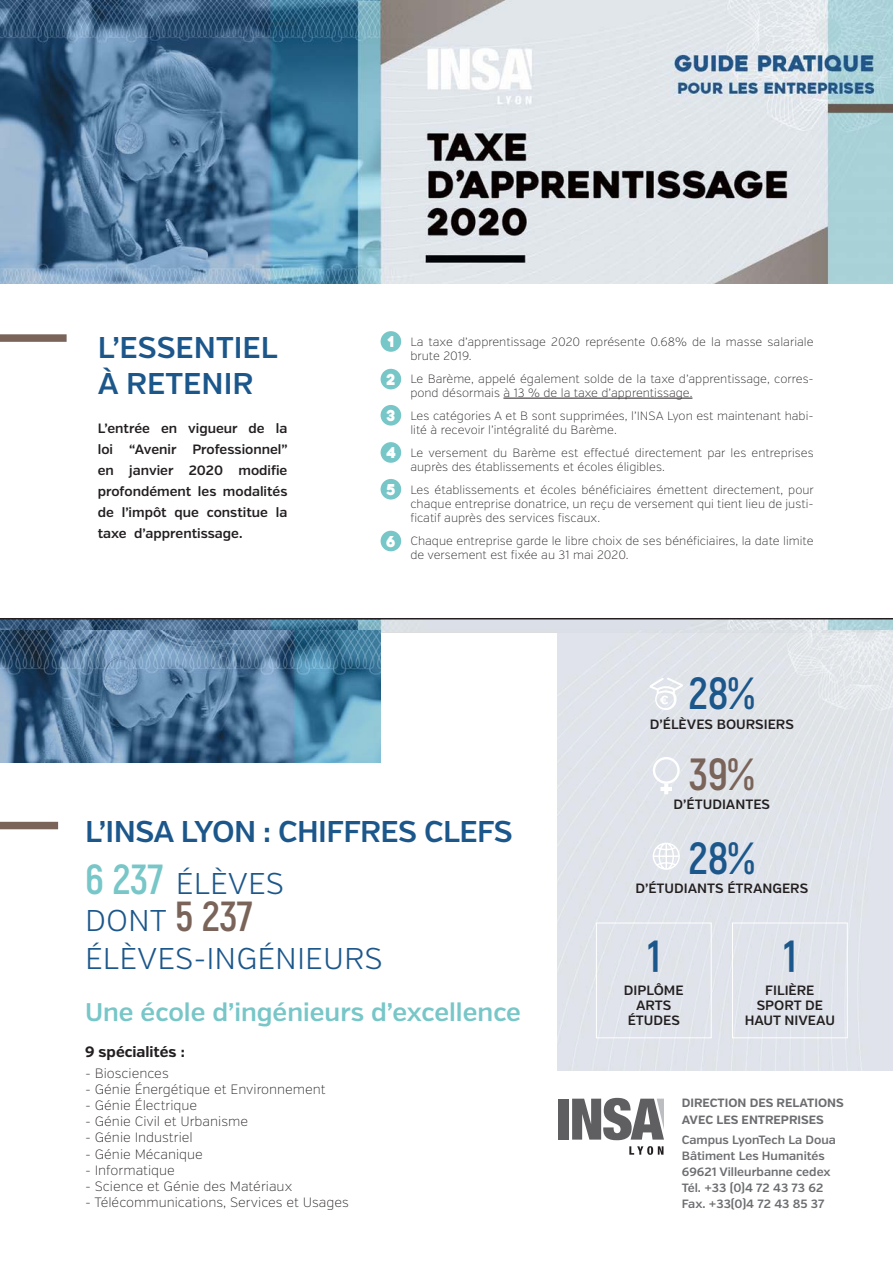
<style>
.page{position:relative;width:893px;height:1263px;background:#fff}
.page>*{position:absolute;margin:0;border:0;box-sizing:border-box;transform-origin:0 0}
.t1{font:700 45px "Akrobat";color:#1c578b}
.t2{font:700 45px "Akrobat";color:#7a6459}
.t3{font:300 30px/37.5px "Verb";color:#1c578b}
.t4{font:600 30px "Verb";letter-spacing:-.02em;color:#1c578b}
.t5{font:600 30px "Verb";color:#1c578b}
.t6{font:600 25.5px "Verb";color:#77c6c8}
.t7{font:700 15px "Verb";color:#231f20}
.t8{font:15px "Heavitas";color:#fff}
.t9{font:600 13.5px/21px "Verb";color:#231f20;text-align:justify}
.t10{font:200 13.5px "Verb";color:#231f20}
.t11{font:200 12px/14.2px "Verb";color:#231f20}
.t12{font:600 12px/16px "Verb";color:#6c6d70}
.t13{font:700 12px/16px "Verb";color:#6c6d70}
.s1{font-family:"Akrobat";font-weight:700;font-size:42px;color:#77c6c8}
.s2{font-family:"Akrobat";font-weight:700;font-size:42px;color:#7a6459}
</style>
<div class="page">
<hr style="left:0;top:631px;width:893px;height:1px;background:#231f20">
<img style="left:0;top:0;width:893px;height:284px">
<img style="left:0;top:619px;width:893px;height:12px">
<hr style="left:503px;top:398px;width:189px;height:1px;background:#231f20">
<div style="left:381px;top:331px;width:20px;height:21px;background:#77c6c8;border-radius:50%"></div>
<div style="left:381px;top:369px;width:20px;height:20px;background:#77c6c8;border-radius:50%"></div>
<div style="left:381px;top:405px;width:20px;height:21px;background:#77c6c8;border-radius:50%"></div>
<div style="left:381px;top:442px;width:20px;height:21px;background:#77c6c8;border-radius:50%"></div>
<div style="left:381px;top:531px;width:20px;height:20px;background:#77c6c8;border-radius:50%"></div>
<div style="left:381px;top:479px;width:20px;height:20px;background:#77c6c8;border-radius:50%"></div>
<div style="left:0;top:334px;width:67px;height:8px;background:#7a6459"></div>
<div style="left:557px;top:630px;width:336px;height:440px;background:#e0e3ea"></div>
<img style="left:0;top:630px;width:381px;height:133px">
<div style="left:732px;top:923px;width:116px;height:115px;border:1px solid #fff"></div>
<div style="left:596px;top:923px;width:116px;height:115px;border:1px solid #fff"></div>
<svg style="left:649px;top:677px;width:34px;height:33px"></svg>
<div style="left:653px;top:757px;width:27px;height:27px;border:2px solid #fff;border-radius:50%"></div>
<hr style="left:664px;top:784px;width:4px;height:10px;background:#fff">
<hr style="left:660px;top:787px;width:12px;height:4px;background:#fff">
<svg style="left:653px;top:843px;width:27px;height:27px"></svg>
<div style="left:0;top:822px;width:58px;height:7px;background:#7a6459"></div>
<svg style="left:629px;top:1146px;width:34px;height:9px"></svg>
<div style="left:558px;top:1099px;width:11px;height:40px;background:#5f5f62"></div>
<svg style="left:572px;top:1098px;width:92px;height:42px"></svg>
<hr style="left:0;top:618px;width:893px;height:1px;background:#231f20">
<p class="t5" style="left:98px;top:329px;width:182px">L’ESSENTIEL</p>
<p class="t5" style="left:98px;top:365px;width:157px">À RETENIR</p>
<p class="t9" style="left:98px;top:418px;width:191px">L’entrée en vigueur de la loi “Avenir Professionnel” en janvier 2020 modifie profondément les modalités de l’impôt que constitue la taxe d’apprentissage.</p>
<p class="t8" style="left:388px;top:332px;width:8px">1</p>
<p class="t8" style="left:386px;top:370px;width:11px">2</p>
<p class="t8" style="left:387px;top:406px;width:10px">3</p>
<p class="t8" style="left:386px;top:443px;width:12px">4</p>
<p class="t8" style="left:386px;top:480px;width:11px">5</p>
<p class="t8" style="left:386px;top:532px;width:11px">6</p>
<p class="t11" style="left:410px;top:335px;width:405px">La taxe d’apprentissage 2020 représente 0.68% de la masse salariale brute 2019.</p>
<p class="t11" style="left:410px;top:371px;width:405px">Le Barème, appelé également solde de la taxe d’apprentissage, corres&shy;pond désormais à 13 % de la taxe d’apprentissage.</p>
<p class="t11" style="left:410px;top:408px;width:405px">Les catégories A et B sont supprimées, l’INSA Lyon est maintenant habi&shy;lité à recevoir l’intégralité du Barème.</p>
<p class="t11" style="left:410px;top:445px;width:405px">Le versement du Barème est effectué directement par les entreprises auprès des établissements et écoles éligibles.</p>
<p class="t11" style="left:410px;top:482px;width:405px;text-align:justify">Les établissements et écoles bénéficiaires émettent directement, pour chaque entreprise donatrice, un reçu de versement qui tient lieu de justi&shy;ficatif auprès des services fiscaux.</p>
<p class="t11" style="left:410px;top:534px;width:405px">Chaque entreprise garde le libre choix de ses bénéficiaires, la date limite de versement est fixée au 31 mai 2020.</p>
<p class="t1" style="left:689px;top:665px;width:67px">28%</p>
<p class="t9" style="left:650px;top:714px;width:146px">D’ÉLÈVES BOURSIERS</p>
<p class="t2" style="left:689px;top:746px;width:67px">39%</p>
<p class="t9" style="left:674px;top:794px;width:98px">D’ÉTUDIANTES</p>
<p class="t4" style="left:85px;top:813px;width:429px">L’INSA LYON : CHIFFRES CLEFS</p>
<p class="t3" style="left:85px;top:865px;width:201px"><span class="s1">6 237</span> ÉLÈVES</p>
<p class="t3" style="left:85px;top:902px;width:299px">DONT <span class="s2">5 237<br></span>ÉLÈVES-INGÉNIEURS</p>
<p class="t6" style="left:85px;top:997px;width:438px">Une école d’ingénieurs d’excellence</p>
<p class="t7" style="left:85px;top:1043px;width:101px">9 spécialités :</p>
<p class="t10" style="left:85px;top:1065px;width:85px">- Biosciences</p>
<p class="t10" style="left:85px;top:1081px;width:242px">- Génie Énergétique et Environnement</p>
<p class="t10" style="left:85px;top:1097px;width:114px">- Génie Électrique</p>
<p class="t10" style="left:85px;top:1113px;width:165px">- Génie Civil et Urbanisme</p>
<p class="t10" style="left:85px;top:1130px;width:109px">- Génie Industriel</p>
<p class="t10" style="left:85px;top:1146px;width:119px">- Génie Mécanique</p>
<p class="t10" style="left:85px;top:1162px;width:91px">- Informatique</p>
<p class="t10" style="left:85px;top:1178px;width:209px">- Science et Génie des Matériaux</p>
<p class="t10" style="left:85px;top:1194px;width:265px">- Télécommunications, Services et Usages</p>
<p class="t1" style="left:689px;top:830px;width:67px">28%</p>
<p class="t9" style="left:635px;top:878px;width:174px">D’ÉTUDIANTS ÉTRANGERS</p>
<p class="t1" style="left:647px;top:928px;width:15px">1</p>
<p class="t9" style="left:624px;top:980px;width:61px">DIPLÔME</p>
<p class="t9" style="left:636px;top:995px;width:37px">ARTS</p>
<p class="t9" style="left:628px;top:1010px;width:54px">ÉTUDES</p>
<p class="t1" style="left:784px;top:928px;width:15px">1</p>
<p class="t9" style="left:765px;top:980px;width:51px">FILIÈRE</p>
<p class="t9" style="left:757px;top:995px;width:68px">SPORT DE</p>
<p class="t9" style="left:745px;top:1010px;width:92px">HAUT NIVEAU</p>
<p class="t13" style="left:682px;top:1095px;width:163px">DIRECTION DES RELATIONS<br>AVEC LES ENTREPRISES</p>
<p class="t12" style="left:682px;top:1132px;width:156px">Campus LyonTech La Doua</p>
<p class="t12" style="left:682px;top:1148px;width:150px">Bâtiment Les Humanités<br>69621 Villeurbanne cedex</p>
<p class="t12" style="left:682px;top:1180px;width:144px">Tél. +33 (0)4 72 43 73 62<br>Fax. +33(0)4 72 43 85 37</p>
</div>
